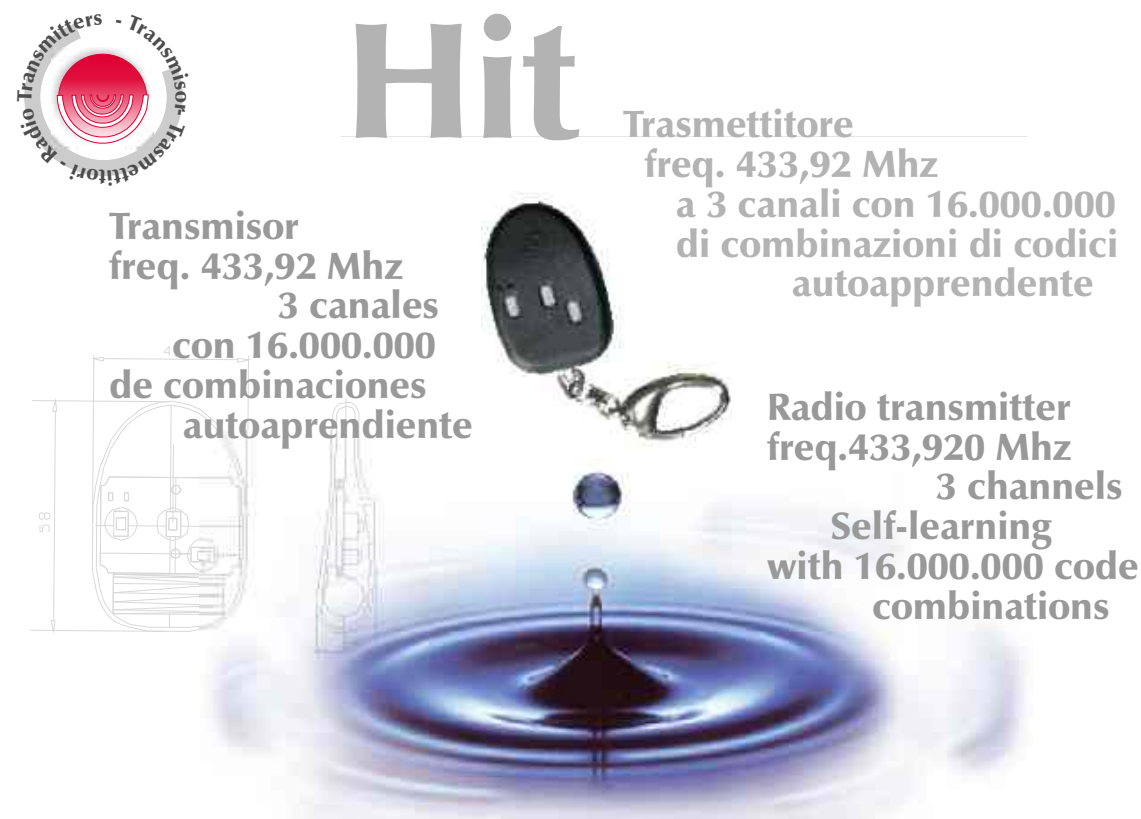
<style>
.page{position:relative;width:1141px;height:819px;background:#fff}
.page>*{position:absolute;margin:0;border:0;box-sizing:border-box;transform-origin:0 0}
.t1{font:167.3px "Zapf Humnst Ult BT";color:#b3b3b3}
.t2{font:38.5px "Zapf Humnst Ult BT";color:#999}
.t3{font:38.5px "Zapf Humnst Ult BT";color:#b3b3b3}
</style>
<div class="page">
<svg style="left:30px;top:345px;width:220px;height:288px"></svg>
<svg style="left:330px;top:399px;width:30px;height:32px"></svg>
<img style="left:200px;top:431px;width:825px;height:388px">
<hr style="left:341px;top:136px;width:686px;height:1px;background:#e6e6e6">
<img style="left:481px;top:193px;width:250px;height:259px">
<svg style="left:24px;top:23px;width:159px;height:153px"></svg>
<h1 class="t1" style="left:344px;top:11px;width:235px">Hit</h1>
<p class="t2" style="left:109px;top:209px;width:191px">Transmisor</p>
<p class="t2" style="left:109px;top:249px;width:295px">freq. 433,92 Mhz</p>
<p class="t2" style="left:278px;top:289px;width:163px">3 canales</p>
<p class="t2" style="left:172px;top:329px;width:265px">con 16.000.000</p>
<p class="t2" style="left:109px;top:369px;width:319px">de combinaciones</p>
<p class="t2" style="left:183px;top:408px;width:291px">autoaprendiente</p>
<p class="t3" style="left:623px;top:108px;width:232px">Trasmettitore</p>
<p class="t3" style="left:644px;top:148px;width:295px">freq. 433,92 Mhz</p>
<p class="t3" style="left:676px;top:188px;width:441px">a 3 canali con 16.000.000</p>
<p class="t3" style="left:676px;top:227px;width:444px">di combinazioni di codici</p>
<p class="t3" style="left:792px;top:267px;width:303px">autoapprendente</p>
<p class="t2" style="left:767px;top:391px;width:305px">Radio transmitter</p>
<p class="t2" style="left:767px;top:430px;width:306px">freq.433,920 Mhz</p>
<p class="t2" style="left:936px;top:470px;width:188px">3 channels</p>
<p class="t2" style="left:830px;top:510px;width:222px">Self-learning</p>
<p class="t2" style="left:767px;top:550px;width:373px">with 16.000.000 code</p>
<p class="t2" style="left:873px;top:589px;width:238px">combinations</p>
</div>
